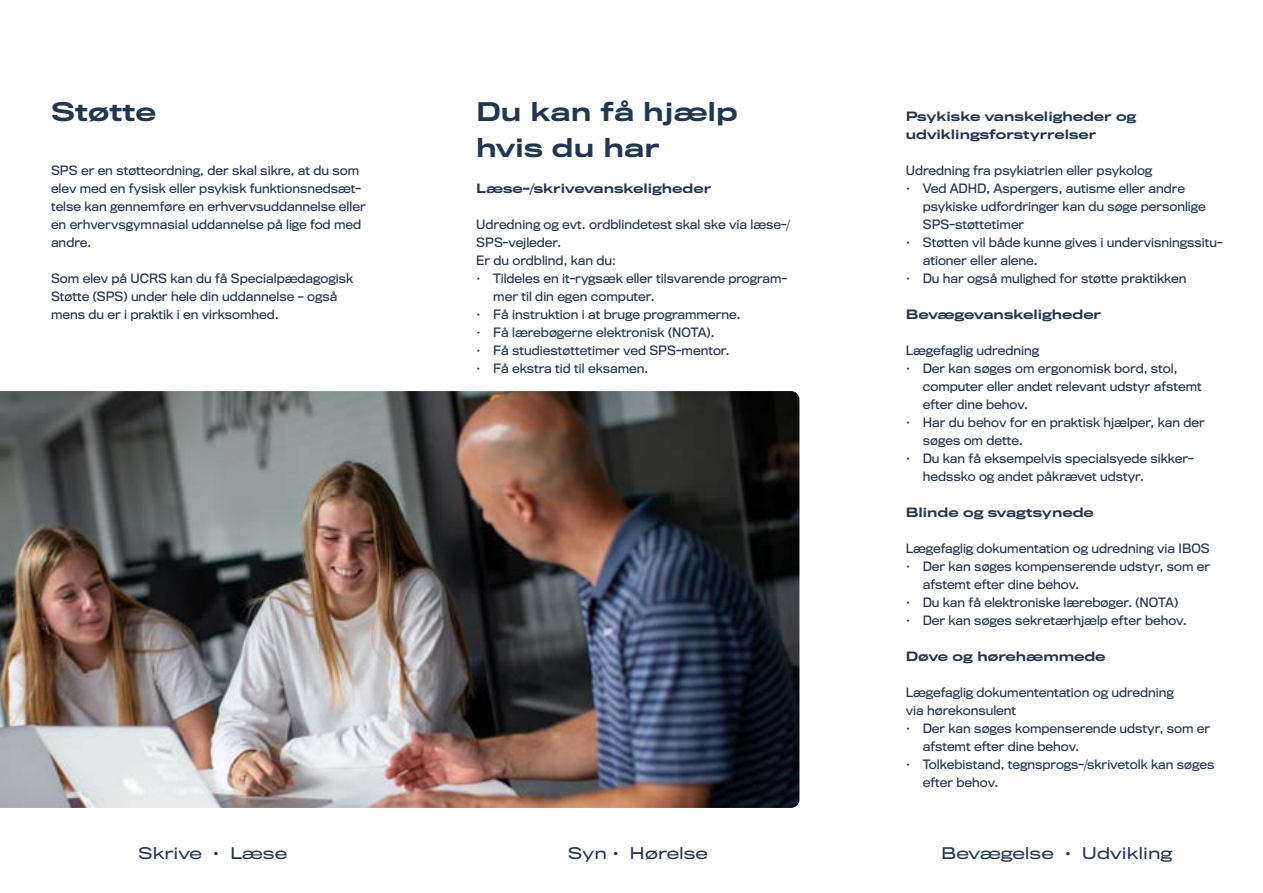
<style>
.page{position:relative;width:1263px;height:893px;background:#fff}
.page>*{position:absolute;margin:0;border:0;box-sizing:border-box;transform-origin:0 0}
.t1{font:500 24px/36px "Titling Gothic FB Wide";color:#24354e}
.t2{font:15px "Titling Gothic FB Wide";color:#24354e}
.t3{font:12px/18px "Titling Gothic FB";color:#24354e}
.t4{font:500 12px/18px "Titling Gothic FB Wide";color:#24354e}
</style>
<div class="page">
<img style="left:0;top:391px;width:799px;height:417px">
<h1 class="t1" style="left:51px;top:93px;width:107px">Støtte</h1>
<h1 class="t1" style="left:476px;top:93px;width:263px">Du kan få hjælp hvis du har</h1>
<p class="t4" style="left:476px;top:179px;width:236px">Læse-/skrivevanskeligheder</p>
<p class="t3" style="left:51px;top:161px;width:316px">SPS er en støtteordning, der skal sikre, at du som elev med en fysisk eller psykisk funktionsnedsæt&shy;telse kan gennemføre en erhvervsuddannelse eller en erhvervsgymnasial uddannelse på lige fod med andre.</p>
<p class="t3" style="left:51px;top:269px;width:304px">Som elev på UCRS kan du få Specialpædagogisk<br>Støtte (SPS) under hele din uddannelse – også mens du er i praktik i en virksomhed.</p>
<p class="t3" style="left:476px;top:215px;width:315px">Udredning og evt. ordblindetest skal ske via læse-/<br>SPS-vejleder.<br>Er du ordblind, kan du:</p>
<p class="t3" style="left:493px;top:269px;width:295px;text-indent:-17px">• Tildeles en it-rygsæk eller tilsvarende program&shy;mer til din egen computer.</p>
<p class="t3" style="left:476px;top:305px;width:266px">• Få instruktion i at bruge programmerne.</p>
<p class="t3" style="left:476px;top:323px;width:240px">• Få lærebøgerne elektronisk (NOTA).</p>
<p class="t3" style="left:476px;top:341px;width:255px">• Få studiestøttetimer ved SPS-mentor.</p>
<p class="t3" style="left:476px;top:359px;width:174px">• Få ekstra tid til eksamen.</p>
<p class="t4" style="left:906px;top:107px;width:232px">Psykiske vanskeligheder og udviklingsforstyrrelser</p>
<p class="t3" style="left:906px;top:161px;width:248px">Udredning fra psykiatrien eller psykolog</p>
<p class="t3" style="left:923px;top:179px;width:284px;text-indent:-17px">• Ved ADHD, Aspergers, autisme eller andre psykiske udfordringer kan du søge personlige<br>SPS-støttetimer</p>
<p class="t3" style="left:923px;top:233px;width:301px;text-indent:-17px">• Støtten vil både kunne gives i undervisningssitu&shy;ationer eller alene.</p>
<p class="t3" style="left:906px;top:269px;width:282px">• Du har også mulighed for støtte praktikken</p>
<p class="t4" style="left:906px;top:305px;width:197px">Bevægevanskeligheder</p>
<p class="t3" style="left:906px;top:341px;width:135px">Lægefaglig udredning</p>
<p class="t3" style="left:923px;top:359px;width:281px;text-indent:-17px">• Der kan søges om ergonomisk bord, stol, computer eller andet relevant udstyr afstemt efter dine behov.</p>
<p class="t3" style="left:923px;top:413px;width:283px;text-indent:-17px">• Har du behov for en praktisk hjælper, kan der søges om dette.</p>
<p class="t3" style="left:923px;top:449px;width:272px;text-indent:-17px">• Du kan få eksempelvis specialsyede sikker&shy;hedssko og andet påkrævet udstyr.</p>
<p class="t4" style="left:906px;top:503px;width:190px">Blinde og svagtsynede</p>
<p class="t3" style="left:906px;top:539px;width:306px">Lægefaglig dokumentation og udredning via IBOS</p>
<p class="t3" style="left:923px;top:557px;width:289px;text-indent:-17px">• Der kan søges kompenserende udstyr, som er afstemt efter dine behov.</p>
<p class="t3" style="left:906px;top:593px;width:274px">• Du kan få elektroniske lærebøger. (NOTA)</p>
<p class="t3" style="left:906px;top:611px;width:283px">• Der kan søges sekretærhjælp efter behov.</p>
<p class="t4" style="left:906px;top:647px;width:201px">Døve og hørehæmmede</p>
<p class="t3" style="left:906px;top:683px;width:270px">Lægefaglig dokumententation og udredning via hørekonsulent</p>
<p class="t3" style="left:923px;top:719px;width:289px;text-indent:-17px">• Der kan søges kompenserende udstyr, som er afstemt efter dine behov.</p>
<p class="t3" style="left:923px;top:755px;width:293px;text-indent:-17px">• Tolkebistand, tegnsprogs-/skrivetolk kan søges efter behov.</p>
<p class="t2" style="left:138px;top:844px;width:151px">Skrive • Læse</p>
<p class="t2" style="left:568px;top:844px;width:142px">Syn • Hørelse</p>
<p class="t2" style="left:941px;top:844px;width:232px">Bevægelse • Udvikling</p>
</div>
